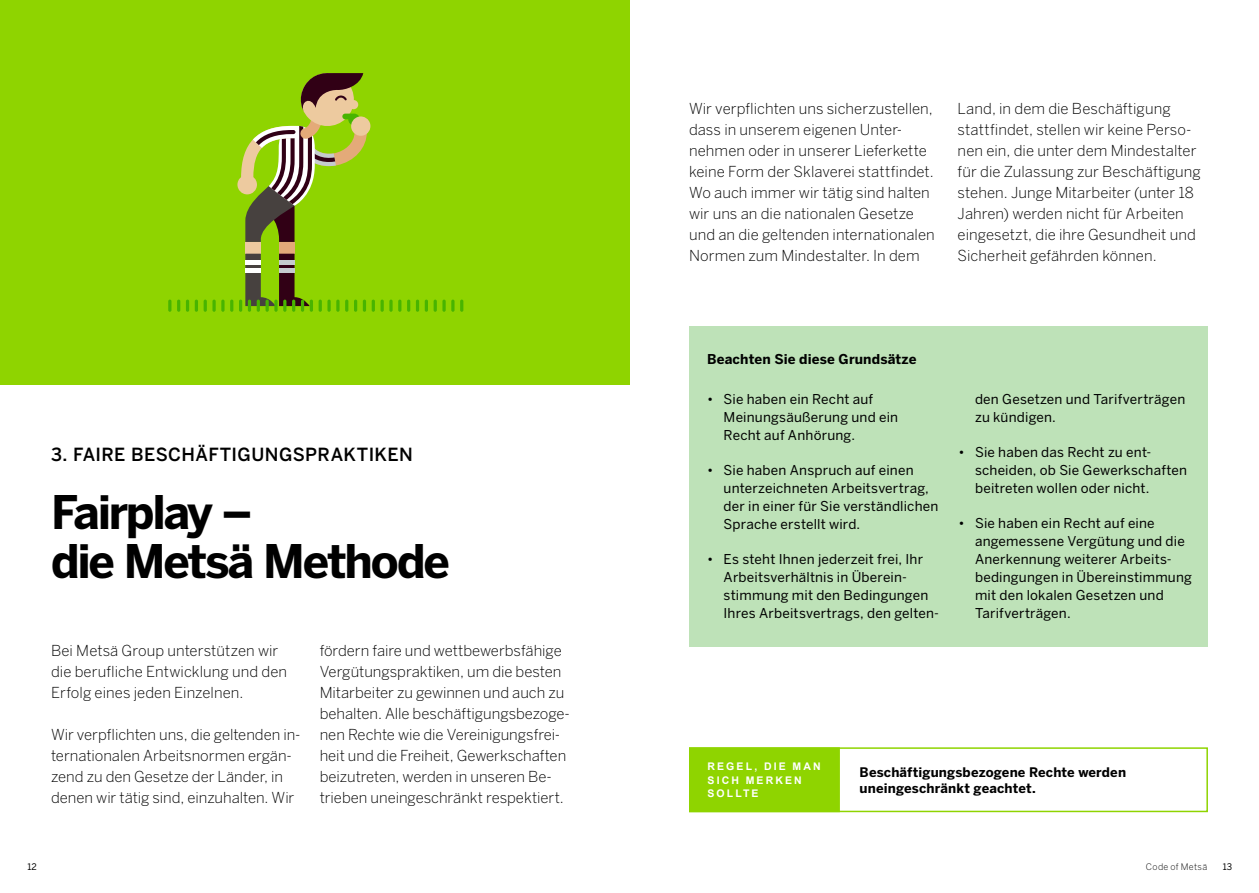
<style>
.page{position:relative;width:1259px;height:893px;background:#fff}
.page>*{position:absolute;margin:0;border:0;box-sizing:border-box;transform-origin:0 0}
.HL_illustration{font:700 45.9px/48.6px "Benton Sans";letter-spacing:-.05em;color:#000}
.Index_HL{font:500 18px "Benton Sans";letter-spacing:.02em;color:#000}
.Body_-_Illustration{font:300 15px/21px "Benton Sans";color:#000}
.t1{font:13.5px/18px "Benton Sans";letter-spacing:.015em;color:#000}
.Sub_HL_illustration{font:700 13.5px "Benton Sans";letter-spacing:.01em;color:#000}
.Rule_text{font:700 13.05px/15.8px "Benton Sans";letter-spacing:.01em;color:#000}
.Intro_box{font:700 10.5px/13.5px "Arial";letter-spacing:.205em;color:#fff}
.t2{font:300 9px "Benton Sans";letter-spacing:.035em;color:#000}
.t3{font:9px "Benton Sans";color:#000}
</style>
<div class="page">
<div style="left:689px;top:326px;width:519px;height:320px;background:#bee2b8"></div>
<div style="left:0;top:0;width:629px;height:385px;background:#8fd400"></div>
<div style="left:245px;top:242px;width:16px;height:12px;background:#edca9f"></div>
<div style="left:279px;top:242px;width:15px;height:12px;background:#e4aa79"></div>
<svg style="left:237px;top:175px;width:20px;height:19px"></svg>
<svg style="left:241px;top:73px;width:130px;height:169px"></svg>
<svg style="left:460px;top:300px;width:3px;height:12px"></svg>
<svg style="left:451px;top:300px;width:3px;height:12px"></svg>
<svg style="left:442px;top:300px;width:4px;height:12px"></svg>
<svg style="left:433px;top:300px;width:4px;height:12px"></svg>
<svg style="left:425px;top:300px;width:3px;height:12px"></svg>
<svg style="left:416px;top:300px;width:3px;height:12px"></svg>
<svg style="left:407px;top:300px;width:3px;height:12px"></svg>
<svg style="left:398px;top:300px;width:3px;height:12px"></svg>
<svg style="left:389px;top:300px;width:3px;height:12px"></svg>
<svg style="left:380px;top:300px;width:4px;height:12px"></svg>
<svg style="left:372px;top:300px;width:3px;height:12px"></svg>
<svg style="left:363px;top:300px;width:3px;height:12px"></svg>
<svg style="left:354px;top:300px;width:3px;height:12px"></svg>
<svg style="left:345px;top:300px;width:3px;height:12px"></svg>
<svg style="left:336px;top:300px;width:3px;height:12px"></svg>
<svg style="left:327px;top:300px;width:4px;height:12px"></svg>
<svg style="left:319px;top:300px;width:3px;height:12px"></svg>
<svg style="left:239px;top:254px;width:74px;height:58px"></svg>
<svg style="left:230px;top:300px;width:3px;height:12px"></svg>
<svg style="left:221px;top:300px;width:3px;height:12px"></svg>
<svg style="left:212px;top:300px;width:4px;height:12px"></svg>
<svg style="left:204px;top:300px;width:3px;height:12px"></svg>
<svg style="left:195px;top:300px;width:3px;height:12px"></svg>
<svg style="left:186px;top:300px;width:3px;height:12px"></svg>
<svg style="left:177px;top:300px;width:3px;height:12px"></svg>
<svg style="left:168px;top:300px;width:3px;height:12px"></svg>
<div style="left:689px;top:747px;width:519px;height:65px;background:#fff;border:2px solid #8fd400"></div>
<div style="left:689px;top:747px;width:151px;height:65px;background:#8fd400;border:2px solid #8fd400"></div>
<p class="Body_-_Illustration" style="left:689px;top:98px;width:247px">Wir verpflichten uns sicherzustellen, dass in unserem eigenen Unter&shy;nehmen oder in unserer Lieferkette keine Form der Sklaverei stattfindet.<br>Wo auch immer wir tätig sind halten wir uns an die nationalen Gesetze und an die geltenden internationalen Normen zum Mindestalter. In dem</p>
<p class="Body_-_Illustration" style="left:957px;top:98px;width:245px">Land, in dem die Beschäftigung stattfindet, stellen wir keine Perso&shy;nen ein, die unter dem Mindestalter für die Zulassung zur Beschäftigung stehen. Junge Mitarbeiter (unter 18<br>Jahren) werden nicht für Arbeiten eingesetzt, die ihre Gesundheit und Sicherheit gefährden können.</p>
<p class="Index_HL" style="left:51px;top:444px;width:363px">3. FAIRE BESCHÄFTIGUNGSPRAKTIKEN</p>
<p class="HL_illustration" style="left:51px;top:488px;width:400px">Fairplay –<br>die Metsä Methode</p>
<p class="Body_-_Illustration" style="left:51px;top:640px;width:237px">Bei Metsä Group unterstützen wir die berufliche Entwicklung und den<br>Erfolg eines jeden Einzelnen.</p>
<p class="Body_-_Illustration" style="left:51px;top:724px;width:251px">Wir verpflichten uns, die geltenden in&shy;ternationalen Arbeitsnormen ergän&shy;zend zu den Gesetze der Länder, in denen wir tätig sind, einzuhalten. Wir</p>
<p class="Body_-_Illustration" style="left:320px;top:640px;width:252px">fördern faire und wettbewerbsfähige Vergütungspraktiken, um die besten Mitarbeiter zu gewinnen und auch zu behalten. Alle beschäftigungsbezoge&shy;nen Rechte wie die Vereinigungsfrei&shy;heit und die Freiheit, Gewerkschaften beizutreten, werden in unseren Be&shy;trieben uneingeschränkt respektiert.</p>
<p class="Sub_HL_illustration" style="left:707px;top:351px;width:211px">Beachten Sie diese Grundsätze</p>
<p class="t1" style="left:723px;top:390px;width:176px;text-indent:-16px">• Sie haben ein Recht auf<br>Meinungsäußerung und ein<br>Recht auf Anhörung.</p>
<p class="t1" style="left:723px;top:461px;width:216px;text-indent:-16px">• Sie haben Anspruch auf einen unterzeichneten Arbeitsvertrag, der in einer für Sie verständlichen<br>Sprache erstellt wird.</p>
<p class="t1" style="left:723px;top:550px;width:217px;text-indent:-16px">• Es steht Ihnen jederzeit frei, Ihr Arbeitsverhältnis in Überein&shy;stimmung mit den Bedingungen Ihres Arbeitsvertrags, den gelten-</p>
<p class="t1" style="left:975px;top:390px;width:212px">den Gesetzen und Tarifverträgen zu kündigen.</p>
<p class="t1" style="left:975px;top:443px;width:214px;text-indent:-16px">• Sie haben das Recht zu ent&shy;scheiden, ob Sie Gewerkschaften beitreten wollen oder nicht.</p>
<p class="t1" style="left:975px;top:514px;width:218px;text-indent:-16px">• Sie haben ein Recht auf eine angemessene Vergütung und die<br>Anerkennung weiterer Arbeits&shy;bedingungen in Übereinstimmung mit den lokalen Gesetzen und<br>Tarifverträgen.</p>
<p class="Intro_box" style="left:707px;top:760px;width:115px">REGEL, DIE MAN<br>SICH MERKEN<br>SOLLTE</p>
<p class="Rule_text" style="left:859px;top:764px;width:268px">Beschäftigungsbezogene Rechte werden uneingeschränkt geachtet.</p>
<p class="t3" style="left:28px;top:861px;width:11px">12</p>
<p class="t2" style="left:1146px;top:861px;width:63px">Code of Metsä</p>
<p class="t3" style="left:1223px;top:861px;width:11px">13</p>
</div>
